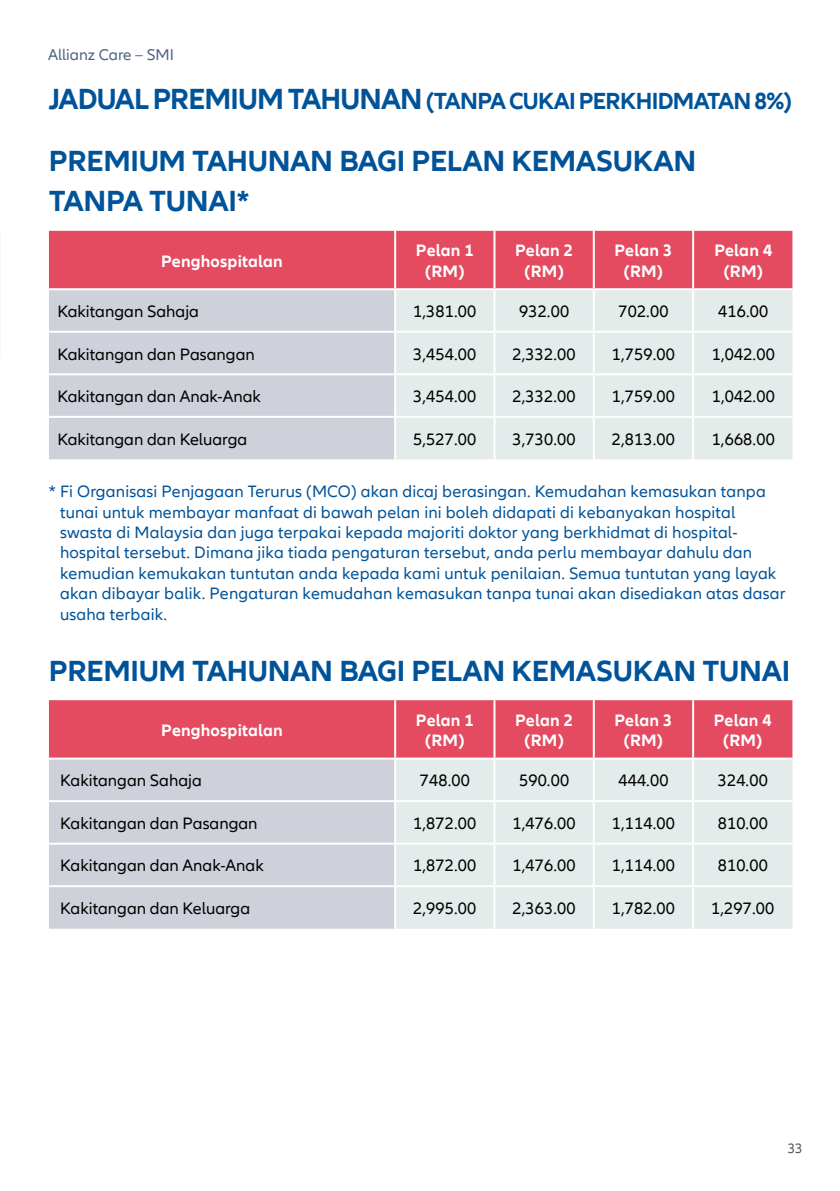
<style>
.page{position:relative;width:840px;height:1191px;background:#fff}
.page>*{position:absolute;margin:0;border:0;box-sizing:border-box;transform-origin:0 0}
.t1{font:700 30px/40.8px "Allianz Neo";letter-spacing:-.01em;color:#005399}
.t2{font:700 24px "Allianz Neo";letter-spacing:-.03em;color:#005399}
.t3{font:17px/20.4px "Allianz Neo";letter-spacing:.01em;color:#005399}
.t4{font:17px "Allianz Neo";color:#000}
.t5{font:700 17px/20.4px "Allianz Neo";letter-spacing:.01em;color:#fff;text-align:center}
.t6{font:16px "Allianz Neo";color:#4b6482}
.t7{font:14px "Allianz Neo";color:#58595b}
.s1{font-size:30px}
</style>
<div class="page">
<div style="left:49px;top:231px;width:743px;height:57px;background:#e44b60"></div>
<div style="left:49px;top:290px;width:345px;height:169px;background:#ced1da"></div>
<div style="left:396px;top:290px;width:396px;height:169px;background:#e4ebeb"></div>
<hr style="left:394px;top:231px;width:2px;height:57px;background:#fff">
<hr style="left:493px;top:231px;width:2px;height:57px;background:#fff">
<hr style="left:592px;top:231px;width:2px;height:57px;background:#fff">
<hr style="left:691px;top:231px;width:2px;height:57px;background:#fff">
<hr style="left:493px;top:290px;width:2px;height:41px;background:#fff">
<hr style="left:592px;top:290px;width:2px;height:41px;background:#fff">
<hr style="left:691px;top:290px;width:2px;height:41px;background:#fff">
<hr style="left:49px;top:331px;width:346px;height:2px;background:#fff">
<hr style="left:395px;top:331px;width:99px;height:2px;background:#fff">
<hr style="left:494px;top:331px;width:99px;height:2px;background:#fff">
<hr style="left:493px;top:333px;width:2px;height:40px;background:#fff">
<hr style="left:593px;top:331px;width:99px;height:2px;background:#fff">
<hr style="left:592px;top:333px;width:2px;height:40px;background:#fff">
<hr style="left:692px;top:331px;width:100px;height:2px;background:#fff">
<hr style="left:691px;top:333px;width:2px;height:40px;background:#fff">
<hr style="left:49px;top:373px;width:346px;height:2px;background:#fff">
<hr style="left:395px;top:373px;width:99px;height:2px;background:#fff">
<hr style="left:494px;top:373px;width:99px;height:2px;background:#fff">
<hr style="left:493px;top:375px;width:2px;height:41px;background:#fff">
<hr style="left:593px;top:373px;width:99px;height:2px;background:#fff">
<hr style="left:592px;top:375px;width:2px;height:41px;background:#fff">
<hr style="left:692px;top:373px;width:100px;height:2px;background:#fff">
<hr style="left:691px;top:375px;width:2px;height:41px;background:#fff">
<hr style="left:49px;top:416px;width:346px;height:2px;background:#fff">
<hr style="left:395px;top:416px;width:99px;height:2px;background:#fff">
<hr style="left:494px;top:416px;width:99px;height:2px;background:#fff">
<hr style="left:493px;top:418px;width:2px;height:41px;background:#fff">
<hr style="left:593px;top:416px;width:99px;height:2px;background:#fff">
<hr style="left:592px;top:418px;width:2px;height:41px;background:#fff">
<hr style="left:692px;top:416px;width:100px;height:2px;background:#fff">
<hr style="left:691px;top:418px;width:2px;height:41px;background:#fff">
<div style="left:49px;top:700px;width:743px;height:57px;background:#e44b60"></div>
<div style="left:49px;top:759px;width:345px;height:169px;background:#ced1da"></div>
<div style="left:396px;top:759px;width:396px;height:169px;background:#e4ebeb"></div>
<hr style="left:394px;top:700px;width:2px;height:57px;background:#fff">
<hr style="left:493px;top:700px;width:2px;height:57px;background:#fff">
<hr style="left:592px;top:700px;width:2px;height:57px;background:#fff">
<hr style="left:691px;top:700px;width:2px;height:57px;background:#fff">
<hr style="left:49px;top:800px;width:346px;height:2px;background:#fff">
<hr style="left:49px;top:842px;width:346px;height:2px;background:#fff">
<hr style="left:49px;top:885px;width:346px;height:2px;background:#fff">
<hr style="left:493px;top:759px;width:2px;height:41px;background:#fff">
<hr style="left:592px;top:759px;width:2px;height:41px;background:#fff">
<hr style="left:691px;top:759px;width:2px;height:41px;background:#fff">
<hr style="left:493px;top:844px;width:2px;height:41px;background:#fff">
<hr style="left:592px;top:844px;width:2px;height:41px;background:#fff">
<hr style="left:691px;top:844px;width:2px;height:41px;background:#fff">
<hr style="left:395px;top:800px;width:99px;height:2px;background:#fff">
<hr style="left:395px;top:842px;width:99px;height:2px;background:#fff">
<hr style="left:494px;top:800px;width:99px;height:2px;background:#fff">
<hr style="left:493px;top:802px;width:2px;height:40px;background:#fff">
<hr style="left:494px;top:842px;width:99px;height:2px;background:#fff">
<hr style="left:593px;top:800px;width:99px;height:2px;background:#fff">
<hr style="left:592px;top:802px;width:2px;height:40px;background:#fff">
<hr style="left:593px;top:842px;width:99px;height:2px;background:#fff">
<hr style="left:692px;top:800px;width:100px;height:2px;background:#fff">
<hr style="left:691px;top:802px;width:2px;height:40px;background:#fff">
<hr style="left:692px;top:842px;width:100px;height:2px;background:#fff">
<hr style="left:395px;top:885px;width:99px;height:2px;background:#fff">
<hr style="left:494px;top:885px;width:99px;height:2px;background:#fff">
<hr style="left:493px;top:887px;width:2px;height:41px;background:#fff">
<hr style="left:593px;top:885px;width:99px;height:2px;background:#fff">
<hr style="left:592px;top:887px;width:2px;height:41px;background:#fff">
<hr style="left:692px;top:885px;width:100px;height:2px;background:#fff">
<hr style="left:691px;top:887px;width:2px;height:41px;background:#fff">
<p class="t6" style="left:48px;top:46px;width:127px">Allianz Care – SMI</p>
<h2 class="t2" style="left:49px;top:87px;width:744px"><span class="s1">JADUAL PREMIUM TAHUNAN</span> (TANPA CUKAI PERKHIDMATAN 8%)</h2>
<h1 class="t1" style="left:49px;top:141px;width:648px">PREMIUM TAHUNAN BAGI PELAN KEMASUKAN<br>TANPA TUNAI*</h1>
<p class="t5" style="left:161px;top:251px;width:123px">Penghospitalan</p>
<p class="t5" style="left:415px;top:241px;width:59px">Pelan 1 (RM)</p>
<p class="t5" style="left:515px;top:241px;width:59px">Pelan 2 (RM)</p>
<p class="t5" style="left:614px;top:241px;width:59px">Pelan 3 (RM)</p>
<p class="t5" style="left:714px;top:241px;width:59px">Pelan 4 (RM)</p>
<p class="t4" style="left:57px;top:302px;width:143px">Kakitangan Sahaja</p>
<p class="t4" style="left:413px;top:302px;width:65px">1,381.00</p>
<p class="t4" style="left:519px;top:302px;width:52px">932.00</p>
<p class="t4" style="left:618px;top:302px;width:52px">702.00</p>
<p class="t4" style="left:717px;top:302px;width:52px">416.00</p>
<p class="t4" style="left:57px;top:344px;width:199px">Kakitangan dan Pasangan</p>
<p class="t4" style="left:413px;top:344px;width:65px">3,454.00</p>
<p class="t4" style="left:512px;top:344px;width:65px">2,332.00</p>
<p class="t4" style="left:611px;top:344px;width:65px">1,759.00</p>
<p class="t4" style="left:711px;top:344px;width:65px">1,042.00</p>
<p class="t4" style="left:57px;top:387px;width:205px">Kakitangan dan Anak-Anak</p>
<p class="t4" style="left:413px;top:387px;width:65px">3,454.00</p>
<p class="t4" style="left:512px;top:387px;width:65px">2,332.00</p>
<p class="t4" style="left:611px;top:387px;width:65px">1,759.00</p>
<p class="t4" style="left:711px;top:387px;width:65px">1,042.00</p>
<p class="t4" style="left:57px;top:429px;width:191px">Kakitangan dan Keluarga</p>
<p class="t4" style="left:413px;top:429px;width:65px">5,527.00</p>
<p class="t4" style="left:512px;top:429px;width:65px">3,730.00</p>
<p class="t4" style="left:611px;top:429px;width:65px">2,813.00</p>
<p class="t4" style="left:711px;top:429px;width:65px">1,668.00</p>
<p class="t3" style="left:60px;top:482px;width:726px;text-indent:-11px">* Fi Organisasi Penjagaan Terurus (MCO) akan dicaj berasingan. Kemudahan kemasukan tanpa tunai untuk membayar manfaat di bawah pelan ini boleh didapati di kebanyakan hospital swasta di Malaysia dan juga terpakai kepada majoriti doktor yang berkhidmat di hospital&shy;hospital tersebut. Dimana jika tiada pengaturan tersebut, anda perlu membayar dahulu dan kemudian kemukakan tuntutan anda kepada kami untuk penilaian. Semua tuntutan yang layak akan dibayar balik. Pengaturan kemudahan kemasukan tanpa tunai akan disediakan atas dasar usaha terbaik.</p>
<h1 class="t1" style="left:49px;top:651px;width:742px">PREMIUM TAHUNAN BAGI PELAN KEMASUKAN TUNAI</h1>
<p class="t5" style="left:161px;top:720px;width:123px">Penghospitalan</p>
<p class="t5" style="left:415px;top:710px;width:59px">Pelan 1 (RM)</p>
<p class="t5" style="left:515px;top:710px;width:59px">Pelan 2 (RM)</p>
<p class="t5" style="left:614px;top:710px;width:59px">Pelan 3 (RM)</p>
<p class="t5" style="left:713px;top:710px;width:59px">Pelan 4 (RM)</p>
<p class="t4" style="left:60px;top:771px;width:143px">Kakitangan Sahaja</p>
<p class="t4" style="left:419px;top:771px;width:52px">748.00</p>
<p class="t4" style="left:519px;top:771px;width:52px">590.00</p>
<p class="t4" style="left:618px;top:771px;width:52px">444.00</p>
<p class="t4" style="left:717px;top:771px;width:52px">324.00</p>
<p class="t4" style="left:60px;top:813px;width:199px">Kakitangan dan Pasangan</p>
<p class="t4" style="left:413px;top:813px;width:65px">1,872.00</p>
<p class="t4" style="left:512px;top:813px;width:65px">1,476.00</p>
<p class="t4" style="left:611px;top:813px;width:65px">1,114.00</p>
<p class="t4" style="left:717px;top:813px;width:52px">810.00</p>
<p class="t4" style="left:60px;top:856px;width:205px">Kakitangan dan Anak-Anak</p>
<p class="t4" style="left:413px;top:856px;width:65px">1,872.00</p>
<p class="t4" style="left:512px;top:856px;width:65px">1,476.00</p>
<p class="t4" style="left:611px;top:856px;width:65px">1,114.00</p>
<p class="t4" style="left:717px;top:856px;width:52px">810.00</p>
<p class="t4" style="left:60px;top:898px;width:191px">Kakitangan dan Keluarga</p>
<p class="t4" style="left:413px;top:898px;width:65px">2,995.00</p>
<p class="t4" style="left:512px;top:898px;width:65px">2,363.00</p>
<p class="t4" style="left:611px;top:898px;width:65px">1,782.00</p>
<p class="t4" style="left:710px;top:898px;width:65px">1,297.00</p>
<p class="t7" style="left:787px;top:1140px;width:17px">33</p>
</div>
